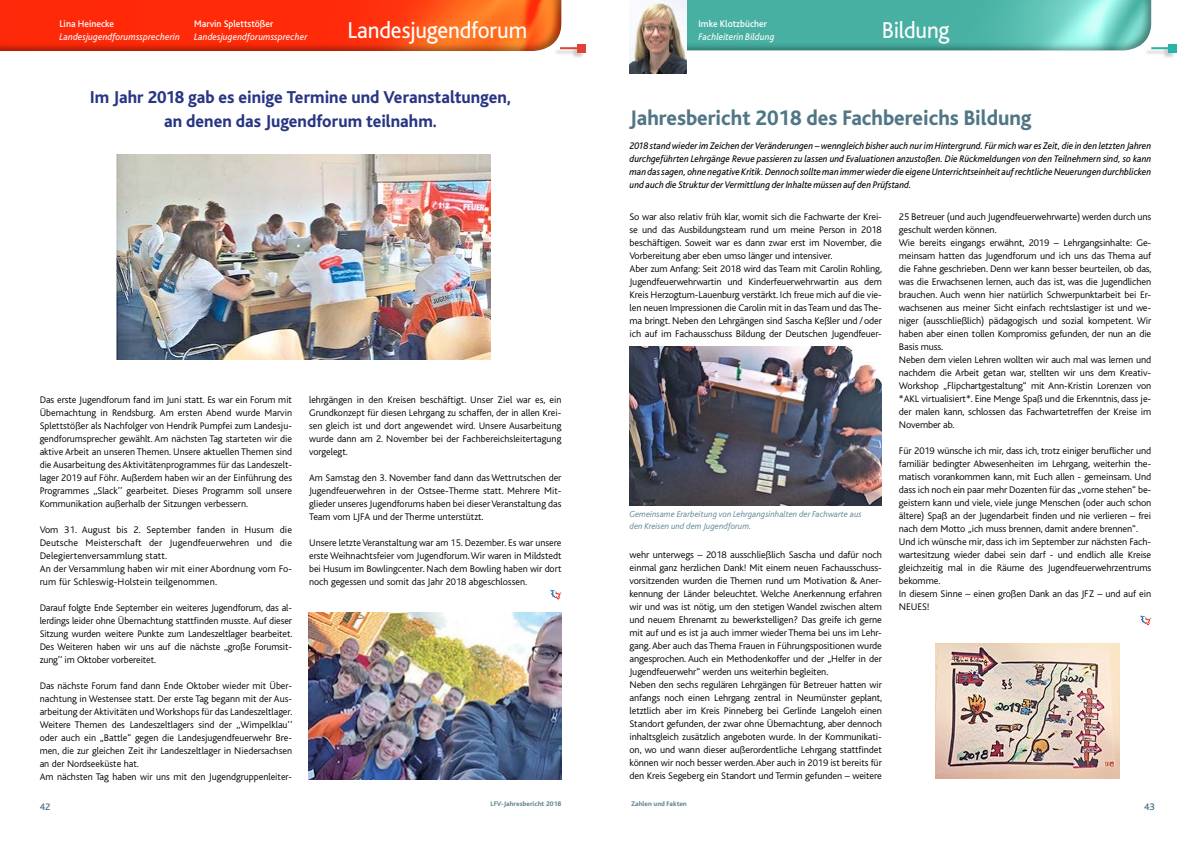
<style>
.page{position:relative;width:1191px;height:842px;background:#fff}
.page>*{position:absolute;margin:0;border:0;box-sizing:border-box;transform-origin:0 0}
.Überschrift_18{font:24px "Bliss";letter-spacing:-.01em;color:#fff;scale:.95 1}
.feuerwehr_fliesstext{font:800 22px "Bliss";color:#507686;scale:.95 1}
.feuerwehr_fliesstext-2{font:800 18px "Bliss";color:#283583;scale:.95 1}
.feuerwehr_fliesstext-3{font:300 10px/13px "Bliss";letter-spacing:-.01em;color:#000;text-align:justify}
.feuerwehr_fliesstext-4{font:italic 10px/13px "Bliss";color:#000;text-align:justify;scale:.95 1}
.feuerwehr_fliesstext-5{font:300 10px/13px "Bliss";letter-spacing:.01em;color:#000}
.feuerwehr_fliesstext-6{font:italic 10px "Bliss";letter-spacing:.01em;color:#fff;scale:.95 1}
.feuerwehr_fliesstext-7{font:500 10px "Bliss";color:#fff;scale:.95 1}
.t1{font:500 10px "Bliss";color:#507686}
.Text{font:italic 300 9px/12px "Bliss";color:#5f8897}
.t2{font:800 7px "Bliss";color:#678691}
</style>
<div class="page">
<div style="left:0;top:0;width:570px;height:52px;background:#000;opacity:.36"></div>
<div style="left:1144px;top:46px;width:31px;height:13px;background:#000;opacity:.2"></div>
<hr style="left:1151px;top:47px;width:21px;height:2px;background:#2ab4a9">
<div style="left:1168px;top:44px;width:8px;height:8px;background:#2ab4a9"></div>
<div style="left:553px;top:46px;width:31px;height:13px;background:#000;opacity:.2"></div>
<hr style="left:560px;top:47px;width:21px;height:2px;background:#e14237">
<div style="left:577px;top:44px;width:8px;height:8px;background:#e14237"></div>
<img style="left:117px;top:155px;width:373px;height:205px">
<img style="left:309px;top:612px;width:252px;height:168px">
<svg style="left:550px;top:590px;width:12px;height:10px"></svg>
<div style="left:620px;top:0;width:540px;height:52px;background:#000;opacity:.36"></div>
<img style="left:629px;top:0;width:57px;height:74px">
<img style="left:935px;top:643px;width:184px;height:135px">
<img style="left:629px;top:347px;width:253px;height:159px">
<svg style="left:1140px;top:615px;width:11px;height:10px"></svg>
<p class="feuerwehr_fliesstext-7" style="left:60px;top:19px;width:59px">Lina Heinecke</p>
<p class="feuerwehr_fliesstext-6" style="left:60px;top:32px;width:128px">Landesjugendforumssprecherin</p>
<p class="feuerwehr_fliesstext-7" style="left:194px;top:19px;width:85px">Marvin Splettstößer</p>
<p class="feuerwehr_fliesstext-6" style="left:194px;top:32px;width:121px">Landesjugendforumssprecher</p>
<p class="Überschrift_18" style="left:347px;top:18px;width:191px">Landesjugendforum</p>
<p class="feuerwehr_fliesstext-2" style="left:90px;top:87px;width:444px">Im Jahr 2018 gab es einige Termine und Veranstaltungen,</p>
<p class="feuerwehr_fliesstext-2" style="left:164px;top:111px;width:289px">an denen das Jugendforum teilnahm.</p>
<p class="feuerwehr_fliesstext-3" style="left:40px;top:393px;width:254px">Das erste Jugendforum fand im Juni statt. Es war ein Forum mit Übernachtung in Rendsburg. Am ersten Abend wurde Marvin Splettstößer als Nachfolger von Hendrik Pumpfei zum Landesju&shy;gendforumsprecher gewählt. Am nächsten Tag starteten wir die aktive Arbeit an unseren Themen. Unsere aktuellen Themen sind die Ausarbeitung des Aktivitätenprogrammes für das Landeszelt&shy;lager 2019 auf Föhr. Außerdem haben wir an der Einführung des Programmes ,,Slack’’ gearbeitet. Dieses Programm soll unsere Kommunikation außerhalb der Sitzungen verbessern.</p>
<p class="feuerwehr_fliesstext-3" style="left:40px;top:523px;width:254px">Vom 31. August bis 2. September fanden in Husum die Deutsche Meisterschaft der Jugendfeuerwehren und die Delegiertenversammlung statt.</p>
<p class="feuerwehr_fliesstext-5" style="left:40px;top:562px;width:254px">An der Versammlung haben wir mit einer Abordnung vom Fo&shy;rum für Schleswig-Holstein teilgenommen.</p>
<p class="feuerwehr_fliesstext-3" style="left:40px;top:601px;width:254px">Darauf folgte Ende September ein weiteres Jugendforum, das al&shy;lerdings leider ohne Übernachtung stattfinden musste. Auf dieser Sitzung wurden weitere Punkte zum Landeszeltlager bearbeitet.<br>Des Weiteren haben wir uns auf die nächste ,,große Forumsit&shy;zung’’ im Oktober vorbereitet.</p>
<p class="feuerwehr_fliesstext-3" style="left:40px;top:679px;width:254px">Das nächste Forum fand dann Ende Oktober wieder mit Über&shy;nachtung in Westensee statt. Der erste Tag begann mit der Aus&shy;arbeitung der Aktivitäten und Workshops für das Landeszeltlager.<br>Weitere Themen des Landeszeltlagers sind der ,,Wimpelklau’’ oder auch ein „Battle“ gegen die Landesjugendfeuerwehr Bre&shy;men, die zur gleichen Zeit ihr Landeszeltlager in Niedersachsen an der Nordseeküste hat.</p>
<p class="feuerwehr_fliesstext-3" style="left:40px;top:770px;width:254px">Am nächsten Tag haben wir uns mit den Jugendgruppenleiter-</p>
<p class="feuerwehr_fliesstext-3" style="left:309px;top:393px;width:254px">lehrgängen in den Kreisen beschäftigt. Unser Ziel war es, ein Grundkonzept für diesen Lehrgang zu schaffen, der in allen Krei&shy;sen gleich ist und dort angewendet wird. Unsere Ausarbeitung wurde dann am 2. November bei der Fachbereichsleitertagung vorgelegt.</p>
<p class="feuerwehr_fliesstext-3" style="left:309px;top:471px;width:254px">Am Samstag den 3. November fand dann das Wettrutschen der Jugendfeuerwehren in der Ostsee-Therme statt. Mehrere Mit&shy;glieder unseres Jugendforums haben bei dieser Veranstaltung das Team vom LJFA und der Therme unterstützt.</p>
<p class="feuerwehr_fliesstext-3" style="left:309px;top:536px;width:254px">Unsere letzte Veranstaltung war am 15. Dezember. Es war unsere erste Weihnachtsfeier vom Jugendforum. Wir waren in Mildstedt bei Husum im Bowlingcenter. Nach dem Bowling haben wir dort noch gegessen und somit das Jahr 2018 abgeschlossen.</p>
<p class="feuerwehr_fliesstext-7" style="left:698px;top:19px;width:74px">Imke Klotzbücher</p>
<p class="feuerwehr_fliesstext-6" style="left:698px;top:32px;width:81px">Fachleiterin Bildung</p>
<p class="Überschrift_18" style="left:882px;top:18px;width:73px">Bildung</p>
<p class="feuerwehr_fliesstext" style="left:629px;top:106px;width:425px">Jahresbericht 2018 des Fachbereichs Bildung</p>
<p class="feuerwehr_fliesstext-4" style="left:629px;top:140px;width:551px">2018 stand wieder im Zeichen der Veränderungen – wenngleich bisher auch nur im Hintergrund. Für mich war es Zeit, die in den letzten Jahren durchgeführten Lehrgänge Revue passieren zu lassen und Evaluationen anzustoßen. Die Rückmeldungen von den Teilnehmern sind, so kann man das sagen, ohne negative Kritik. Dennoch sollte man immer wieder die eigene Unterrichtseinheit auf rechtliche Neuerungen durchblicken und auch die Struktur der Vermittlung der Inhalte müssen auf den Prüfstand.</p>
<p class="feuerwehr_fliesstext-3" style="left:629px;top:211px;width:254px">So war also relativ früh klar, womit sich die Fachwarte der Krei&shy;se und das Ausbildungsteam rund um meine Person in 2018 beschäftigen. Soweit war es dann zwar erst im November, die Vorbereitung aber eben umso länger und intensiver.</p>
<p class="feuerwehr_fliesstext-3" style="left:629px;top:263px;width:254px">Aber zum Anfang: Seit 2018 wird das Team mit Carolin Rohling, Jugendfeuerwehrwartin und Kinderfeuerwehrwartin aus dem Kreis Herzogtum-Lauenburg verstärkt. Ich freue mich auf die vie&shy;len neuen Impressionen die Carolin mit in das Team und das The&shy;ma bringt. Neben den Lehrgängen sind Sascha Keßler und /oder ich auf im Fachausschuss Bildung der Deutschen Jugendfeuer-</p>
<p class="Text" style="left:629px;top:508px;width:234px">Gemeinsame Erarbeitung von Lehrgangsinhalten der Fachwarte aus den Kreisen und dem Jugendforum.</p>
<p class="feuerwehr_fliesstext-3" style="left:629px;top:549px;width:254px">wehr unterwegs – 2018 ausschließlich Sascha und dafür noch einmal ganz herzlichen Dank! Mit einem neuen Fachausschuss&shy;vorsitzenden wurden die Themen rund um Motivation &amp; Aner&shy;kennung der Länder beleuchtet. Welche Anerkennung erfahren wir und was ist nötig, um den stetigen Wandel zwischen altem und neuem Ehrenamt zu bewerkstelligen? Das greife ich gerne mit auf und es ist ja auch immer wieder Thema bei uns im Lehr&shy;gang. Aber auch das Thema Frauen in Führungspositionen wurde angesprochen. Auch ein Methodenkoffer und der „Helfer in der Jugendfeuerwehr“ werden uns weiterhin begleiten.</p>
<p class="feuerwehr_fliesstext-3" style="left:629px;top:679px;width:254px">Neben den sechs regulären Lehrgängen für Betreuer hatten wir anfangs noch einen Lehrgang zentral in Neumünster geplant, letztlich aber im Kreis Pinneberg bei Gerlinde Langeloh einen Standort gefunden, der zwar ohne Übernachtung, aber dennoch inhaltsgleich zusätzlich angeboten wurde. In der Kommunikati&shy;on, wo und wann dieser außerordentliche Lehrgang stattfindet können wir noch besser werden. Aber auch in 2019 ist bereits für den Kreis Segeberg ein Standort und Termin gefunden – weitere</p>
<p class="feuerwehr_fliesstext-3" style="left:899px;top:211px;width:254px">25 Betreuer (und auch Jugendfeuerwehrwarte) werden durch uns geschult werden können.</p>
<p class="feuerwehr_fliesstext-3" style="left:899px;top:237px;width:254px">Wie bereits eingangs erwähnt, 2019 – Lehrgangsinhalte: Ge&shy;meinsam hatten das Jugendforum und ich uns das Thema auf die Fahne geschrieben. Denn wer kann besser beurteilen, ob das, was die Erwachsenen lernen, auch das ist, was die Jugendlichen brauchen. Auch wenn hier natürlich Schwerpunktarbeit bei Er&shy;wachsenen aus meiner Sicht einfach rechtslastiger ist und we&shy;niger (ausschließlich) pädagogisch und sozial kompetent. Wir haben aber einen tollen Kompromiss gefunden, der nun an die Basis muss.</p>
<p class="feuerwehr_fliesstext-3" style="left:899px;top:354px;width:254px">Neben dem vielen Lehren wollten wir auch mal was lernen und nachdem die Arbeit getan war, stellten wir uns dem Kreativ-Workshop „Flipchartgestaltung“ mit Ann-Kristin Lorenzen von *AKL virtualisiert*. Eine Menge Spaß und die Erkenntnis, dass je&shy;der malen kann, schlossen das Fachwartetreffen der Kreise im November ab.</p>
<p class="feuerwehr_fliesstext-3" style="left:899px;top:445px;width:254px">Für 2019 wünsche ich mir, dass ich, trotz einiger beruflicher und familiär bedingter Abwesenheiten im Lehrgang, weiterhin the&shy;matisch vorankommen kann, mit Euch allen - gemeinsam. Und dass ich noch ein paar mehr Dozenten für das „vorne stehen“ be&shy;geistern kann und viele, viele junge Menschen (oder auch schon ältere) Spaß an der Jugendarbeit finden und nie verlieren – frei nach dem Motto „ich muss brennen, damit andere brennen“.</p>
<p class="feuerwehr_fliesstext-3" style="left:899px;top:536px;width:254px">Und ich wünsche mir, dass ich im September zur nächsten Fach&shy;wartesitzung wieder dabei sein darf - und endlich alle Kreise gleichzeitig mal in die Räume des Jugendfeuerwehrzentrums bekomme.</p>
<p class="feuerwehr_fliesstext-3" style="left:899px;top:588px;width:254px">In diesem Sinne – einen großen Dank an das JFZ – und auf ein<br>NEUES!</p>
<p class="t2" style="left:490px;top:800px;width:72px">LFV-Jahresbericht 2018</p>
<p class="t2" style="left:631px;top:800px;width:57px">Zahlen und Fakten</p>
<p class="t1" style="left:40px;top:801px;width:12px">42</p>
<p class="t1" style="left:1144px;top:801px;width:12px">43</p>
</div>
